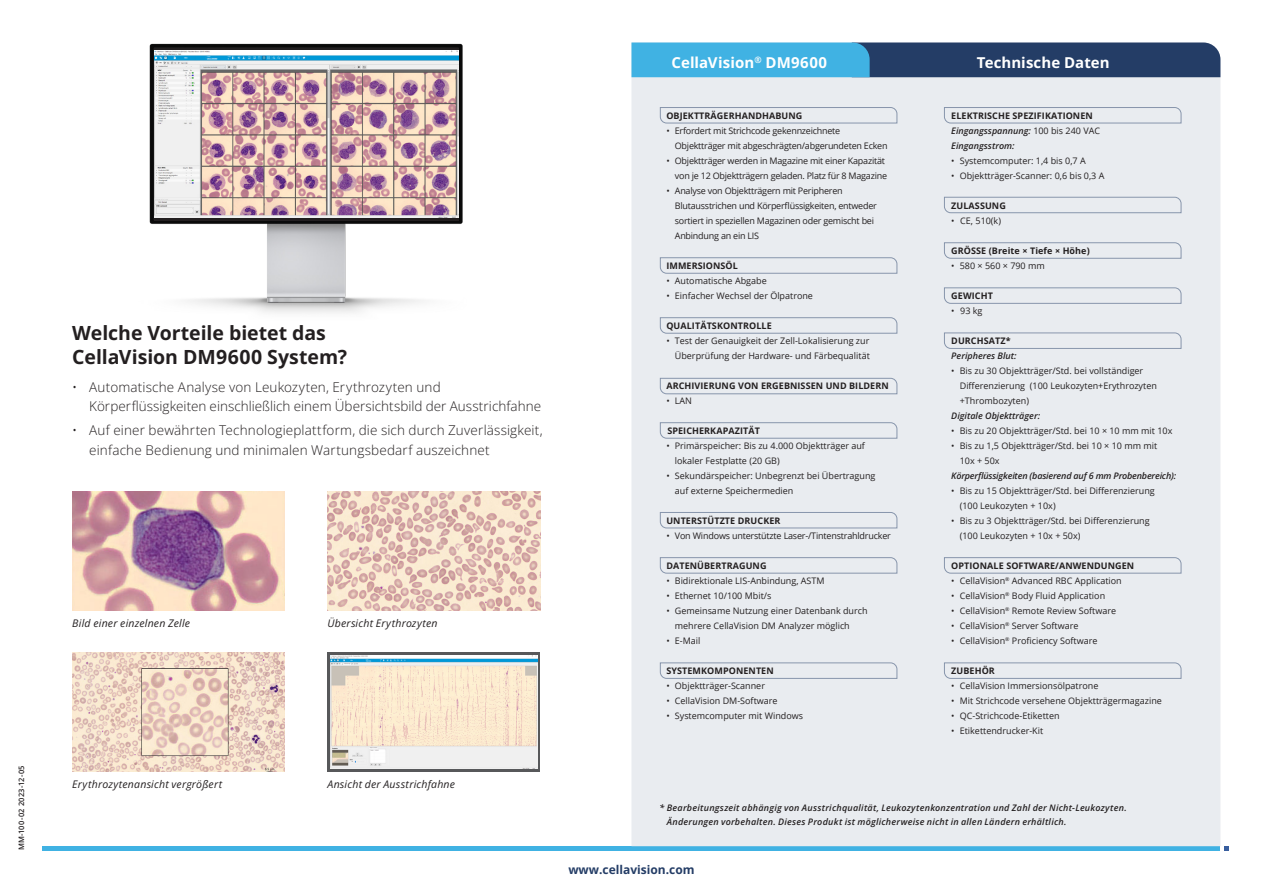
<style>
.page{position:relative;width:1263px;height:893px;background:#fff}
.page>*{position:absolute;margin:0;border:0;box-sizing:border-box;transform-origin:0 0}
.Mellanrubbe{font:700 19.5px/24px "Open Sans";color:#231f20}
.Technical_Spec_Rubbe{font:700 15px "Open Sans";letter-spacing:.005em;color:#fff}
.t1{font:300 13.5px/19.5px "Open Sans";letter-spacing:.01em;color:#231f20}
.t2{font:700 12px "Open Sans";color:#243d66}
.Bildtext{font:italic 10.5px "Open Sans";letter-spacing:.02em;color:#231f20}
.t3{font:9px/15px "Open Sans";color:#231f20}
.t4{font:9px/15px "Open Sans";letter-spacing:-.025em;color:#231f20}
.Technical_Spec_Mellan_Rubbe{font:700 9px "Open Sans";letter-spacing:.01em;color:#231f20}
.Mellanrubbe-2{font:italic 600 9px/13.5px "Open Sans";letter-spacing:.025em;color:#231f20}
.Technical_Spec{font:italic 600 9px "Open Sans";color:#231f20}
.Technical_Spec-2{font:italic 600 9px "Open Sans";letter-spacing:-.02em;color:#231f20}
.t5{font:9px "Open Sans";letter-spacing:-.02em;color:#231f20}
.MM-number{font:600 7.5px "Open Sans";letter-spacing:.025em;color:#231f20}
.s1{font-weight:400;font-style:normal}
</style>
<div class="page">
<svg style="left:1225px;top:846px;width:4px;height:4px"></svg>
<hr style="left:43px;top:846px;width:1177px;height:4px;background:#40b2e3">
<div style="left:631px;top:77px;width:589px;height:769px;background:#e9ecf0"></div>
<img style="left:149px;top:43px;width:314px;height:270px">
<div style="left:155px;top:48px;width:304px;height:172px;background:linear-gradient(to right,#231f20,#231f20)"></div>
<img style="left:155px;top:50px;width:304px;height:167px">
<svg style="left:327px;top:652px;width:213px;height:119px;fill:#57585a"></svg>
<img style="left:330px;top:655px;width:207px;height:113px">
<img style="left:72px;top:652px;width:213px;height:119px">
<img style="left:327px;top:491px;width:213px;height:119px">
<img style="left:72px;top:491px;width:213px;height:119px">
<svg style="left:659px;top:107px;width:239px;height:17px;background:#dce1e7"></svg>
<svg style="left:659px;top:257px;width:239px;height:17px;background:#dce1e7"></svg>
<svg style="left:659px;top:317px;width:239px;height:17px;background:#dce1e7"></svg>
<svg style="left:659px;top:378px;width:239px;height:17px;background:#dde2e8"></svg>
<svg style="left:659px;top:422px;width:239px;height:17px;background:#dce1e7"></svg>
<svg style="left:659px;top:512px;width:239px;height:17px;background:#dde1e7"></svg>
<svg style="left:659px;top:557px;width:239px;height:17px;background:#dce1e7"></svg>
<svg style="left:659px;top:662px;width:239px;height:17px;background:#dce1e7"></svg>
<svg style="left:944px;top:107px;width:238px;height:17px;background:#dce1e7"></svg>
<svg style="left:944px;top:196px;width:238px;height:17px;background:#dee2e8"></svg>
<svg style="left:944px;top:242px;width:238px;height:17px;background:#dce1e7"></svg>
<svg style="left:944px;top:287px;width:238px;height:17px;background:#dce1e7"></svg>
<svg style="left:944px;top:332px;width:238px;height:17px;background:#dce1e7"></svg>
<svg style="left:944px;top:557px;width:238px;height:17px;background:#dce1e7"></svg>
<svg style="left:944px;top:662px;width:238px;height:17px;background:#dce1e7"></svg>
<svg style="left:631px;top:43px;width:589px;height:34px;background:#306c98"></svg>
<p class="MM-number" style="left:16px;top:850px;width:86px;rotate:-90deg">MM-100-02 2023-12-05</p>
<p class="Mellanrubbe" style="left:72px;top:320px;width:276px">Welche Vorteile bietet das<br>CellaVision DM9600 System?</p>
<p class="t1" style="left:89px;top:377px;width:453px;text-indent:-17px">• Automatische Analyse von Leukozyten, Erythrozyten und<br>Körperflüssigkeiten einschließlich einem Übersichtsbild der Ausstrichfahne</p>
<p class="t1" style="left:89px;top:420px;width:455px;text-indent:-17px">• Auf einer bewährten Technologieplattform, die sich durch Zuverlässigkeit, einfache Bedienung und minimalen Wartungsbedarf auszeichnet</p>
<p class="Bildtext" style="left:72px;top:615px;width:119px">Bild einer einzelnen Zelle</p>
<p class="Bildtext" style="left:72px;top:777px;width:151px">Erythrozytenansicht vergrößert</p>
<p class="Bildtext" style="left:327px;top:615px;width:112px">Übersicht Erythrozyten</p>
<p class="Bildtext" style="left:327px;top:777px;width:129px">Ansicht der Ausstrichfahne</p>
<p class="Technical_Spec_Rubbe" style="left:671px;top:52px;width:157px">CellaVision<sup>®</sup> DM9600</p>
<p class="Technical_Spec_Mellan_Rubbe" style="left:666px;top:109px;width:138px">OBJEKTTRÄGERHANDHABUNG</p>
<p class="t4" style="left:675px;top:123px;width:214px;text-indent:-9px">• Erfordert mit Strichcode gekennzeichnete<br>Objektträger mit abgeschrägten/abgerundeten Ecken</p>
<p class="t4" style="left:666px;top:153px;width:222px;text-align:right">• Objektträger werden in Magazine mit einer Kapazität von je 12 Objektträgern geladen. Platz für 8 Magazine</p>
<p class="t4" style="left:675px;top:183px;width:204px;text-indent:-9px">• Analyse von Objektträgern mit Peripheren Blutausstrichen und Körperflüssigkeiten, entweder sortiert in speziellen Magazinen oder gemischt bei Anbindung an ein LIS</p>
<p class="Technical_Spec_Mellan_Rubbe" style="left:666px;top:259px;width:73px">IMMERSIONSÖL</p>
<p class="t3" style="left:666px;top:273px;width:102px">• Automatische Abgabe</p>
<p class="t3" style="left:666px;top:288px;width:148px">• Einfacher Wechsel der Ölpatrone</p>
<p class="Technical_Spec_Mellan_Rubbe" style="left:666px;top:319px;width:107px">QUALITÄTSKONTROLLE</p>
<p class="t3" style="left:666px;top:333px;width:205px;text-align:right">• Test der Genauigkeit der Zell-Lokalisierung zur<br>Überprüfung der Hardware- und Färbequalität</p>
<p class="Technical_Spec_Mellan_Rubbe" style="left:666px;top:379px;width:224px">ARCHIVIERUNG VON ERGEBNISSEN UND BILDERN</p>
<p class="t3" style="left:666px;top:393px;width:27px">• LAN</p>
<p class="Technical_Spec_Mellan_Rubbe" style="left:667px;top:424px;width:94px">SPEICHERKAPAZITÄT</p>
<p class="t3" style="left:675px;top:438px;width:192px;text-indent:-9px">• Primärspeicher: Bis zu 4.000 Objektträger auf lokaler Festplatte (20 GB)</p>
<p class="t3" style="left:675px;top:468px;width:202px;text-indent:-9px">• Sekundärspeicher: Unbegrenzt bei Übertragung auf externe Speichermedien</p>
<p class="Technical_Spec_Mellan_Rubbe" style="left:666px;top:514px;width:116px">UNTERSTÜTZTE DRUCKER</p>
<p class="t5" style="left:666px;top:529px;width:226px">• Von Windows unterstützte Laser-/Tintenstrahldrucker</p>
<p class="Technical_Spec_Mellan_Rubbe" style="left:666px;top:559px;width:102px">DATENÜBERTRAGUNG</p>
<p class="t3" style="left:666px;top:573px;width:160px">• Bidirektionale LIS-Anbindung, ASTM</p>
<p class="t3" style="left:666px;top:588px;width:107px">• Ethernet 10/100 Mbit/s</p>
<p class="t3" style="left:675px;top:603px;width:194px;text-indent:-9px">• Gemeinsame Nutzung einer Datenbank durch mehrere CellaVision DM Analyzer möglich</p>
<p class="t3" style="left:666px;top:633px;width:36px">• E-Mail</p>
<p class="Technical_Spec_Mellan_Rubbe" style="left:666px;top:664px;width:109px">SYSTEMKOMPONENTEN</p>
<p class="t3" style="left:666px;top:678px;width:100px">• Objektträger-Scanner</p>
<p class="t3" style="left:666px;top:693px;width:113px">• CellaVision DM-Software</p>
<p class="t3" style="left:666px;top:708px;width:138px">• Systemcomputer mit Windows</p>
<p class="Technical_Spec_Rubbe" style="left:977px;top:52px;width:134px">Technische Daten</p>
<p class="Technical_Spec_Mellan_Rubbe" style="left:951px;top:109px;width:143px">ELEKTRISCHE SPEZIFIKATIONEN</p>
<p class="Technical_Spec" style="left:951px;top:124px;width:150px">Eingangsspannung: <span class="s1">100 bis 240 VAC</span></p>
<p class="Technical_Spec" style="left:951px;top:139px;width:65px">Eingangsstrom:</p>
<p class="t3" style="left:951px;top:153px;width:136px">• Systemcomputer: 1,4 bis 0,7 A</p>
<p class="t3" style="left:951px;top:168px;width:155px">• Objektträger-Scanner: 0,6 bis 0,3 A</p>
<p class="Technical_Spec_Mellan_Rubbe" style="left:951px;top:199px;width:56px">ZULASSUNG</p>
<p class="t3" style="left:951px;top:213px;width:51px">• CE, 510(k)</p>
<p class="Technical_Spec_Mellan_Rubbe" style="left:951px;top:244px;width:140px">GRÖSSE (Breite × Tiefe × Höhe)</p>
<p class="t3" style="left:951px;top:258px;width:95px">• 580 × 560 × 790 mm</p>
<p class="Technical_Spec_Mellan_Rubbe" style="left:951px;top:289px;width:43px">GEWICHT</p>
<p class="t3" style="left:951px;top:303px;width:33px">• 93 kg</p>
<p class="Technical_Spec_Mellan_Rubbe" style="left:951px;top:334px;width:61px">DURCHSATZ*</p>
<p class="Technical_Spec" style="left:951px;top:349px;width:67px">Peripheres Blut:</p>
<p class="t3" style="left:960px;top:363px;width:199px;text-indent:-9px">• Bis zu 30 Objektträger/Std. bei vollständiger<br>Differenzierung (100 Leukozyten+Erythrozyten +Thrombozyten)</p>
<p class="Technical_Spec" style="left:951px;top:409px;width:90px">Digitale Objektträger:</p>
<p class="t3" style="left:951px;top:423px;width:223px">• Bis zu 20 Objektträger/Std. bei 10 × 10 mm mit 10x</p>
<p class="t3" style="left:960px;top:438px;width:199px;text-indent:-9px">• Bis zu 1,5 Objektträger/Std. bei 10 × 10 mm mit<br>10x + 50x</p>
<p class="Technical_Spec-2" style="left:951px;top:469px;width:226px">Körperflüssigkeiten (basierend auf 6 mm Probenbereich):</p>
<p class="t3" style="left:960px;top:483px;width:197px;text-indent:-9px">• Bis zu 15 Objektträger/Std. bei Differenzierung (100 Leukozyten + 10x)</p>
<p class="t3" style="left:960px;top:513px;width:191px;text-indent:-9px">• Bis zu 3 Objektträger/Std. bei Differenzierung (100 Leukozyten + 10x + 50x)</p>
<p class="Technical_Spec_Mellan_Rubbe" style="left:951px;top:559px;width:184px">OPTIONALE SOFTWARE/ANWENDUNGEN</p>
<p class="t3" style="left:951px;top:573px;width:172px">• CellaVision<sup>®</sup> Advanced RBC Application</p>
<p class="t3" style="left:951px;top:588px;width:155px">• CellaVision<sup>®</sup> Body Fluid Application</p>
<p class="t3" style="left:951px;top:603px;width:166px">• CellaVision<sup>®</sup> Remote Review Software</p>
<p class="t3" style="left:951px;top:618px;width:129px">• CellaVision<sup>®</sup> Server Software</p>
<p class="t3" style="left:951px;top:633px;width:148px">• CellaVision<sup>®</sup> Proficiency Software</p>
<p class="Technical_Spec_Mellan_Rubbe" style="left:951px;top:664px;width:45px">ZUBEHÖR</p>
<p class="t3" style="left:951px;top:678px;width:149px">• CellaVision Immersionsölpatrone</p>
<p class="t3" style="left:951px;top:693px;width:212px">• Mit Strichcode versehene Objektträgermagazine</p>
<p class="t3" style="left:951px;top:708px;width:110px">• QC-Strichcode-Etiketten</p>
<p class="t3" style="left:951px;top:723px;width:93px">• Etikettendrucker-Kit</p>
<p class="Mellanrubbe-2" style="left:667px;top:801px;width:461px;text-indent:-7px">* Bearbeitungszeit abhängig von Ausstrichqualität, Leukozytenkonzentration und Zahl der Nicht-Leukozyten.<br>Änderungen vorbehalten. Dieses Produkt ist möglicherweise nicht in allen Ländern erhältlich.</p>
<h3 class="t2" style="left:568px;top:861px;width:128px">www.cellavision.com</h3>
</div>
